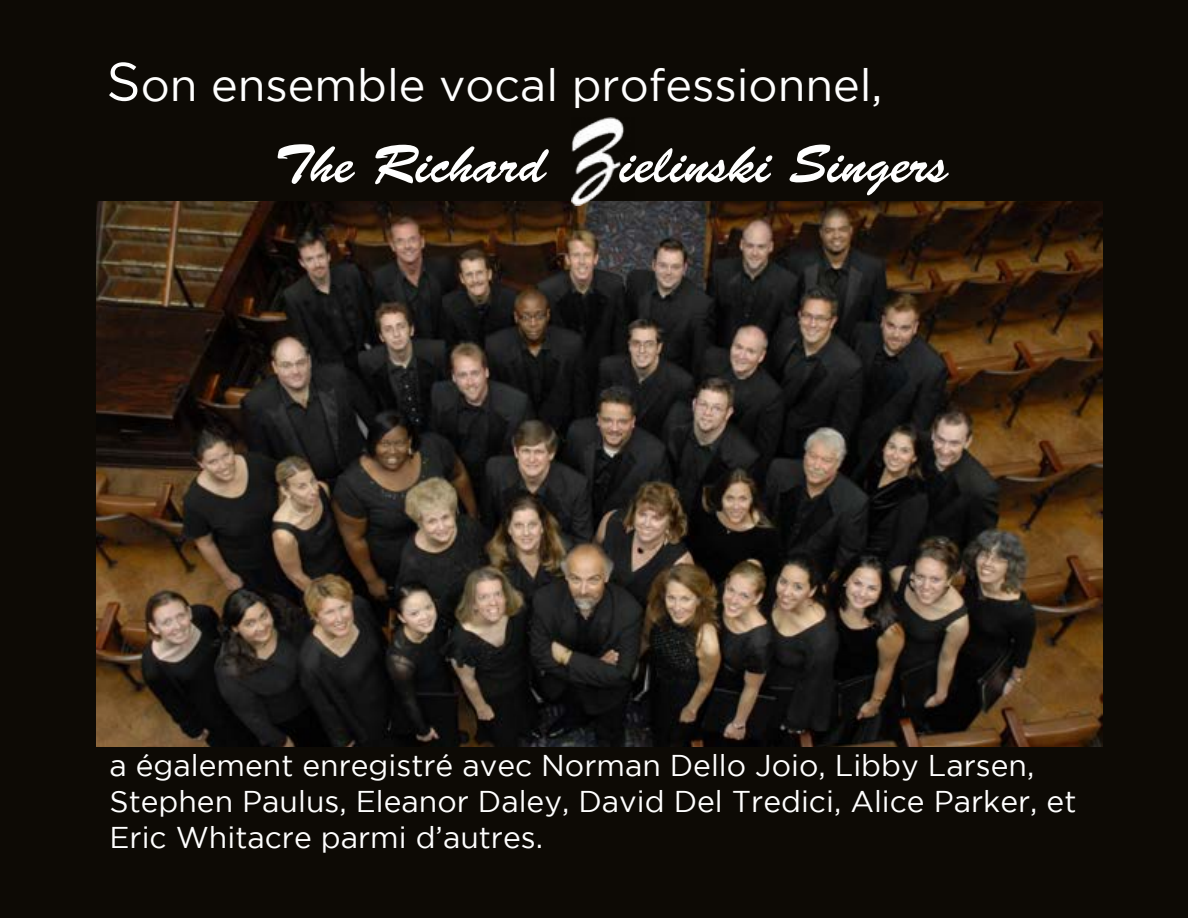
<style>
.page{position:relative;width:1188px;height:918px;background:#fff}
.page>*{position:absolute;margin:0;border:0;box-sizing:border-box;transform-origin:0 0}
.t1{font:54px "Brush Script Std";color:#fff}
.t2{font:45px "Gotham";color:#fff}
.t3{font:30px/36px "Gotham";color:#fff}
.s1{font-size:54px}
</style>
<div class="page">
<div style="left:0;top:0;width:1188px;height:917px;background:#0d0a05"></div>
<img style="left:96px;top:201px;width:1006px;height:546px">
<img style="left:572px;top:118px;width:63px;height:87px">
<h2 class="t2" style="left:106px;top:60px;width:778px"><span class="s1">S</span>on ensemble vocal professionnel,</h2>
<h1 class="t1" style="left:274px;top:134px;width:273px">The Richard</h1>
<h1 class="t1" style="left:620px;top:134px;width:330px">ielinski Singers</h1>
<p class="t3" style="left:110px;top:747px;width:968px">a également enregistré avec Norman Dello Joio, Libby Larsen,<br>Stephen Paulus, Eleanor Daley, David Del Tredici, Alice Parker, et<br>Eric Whitacre parmi d’autres.</p>
</div>
